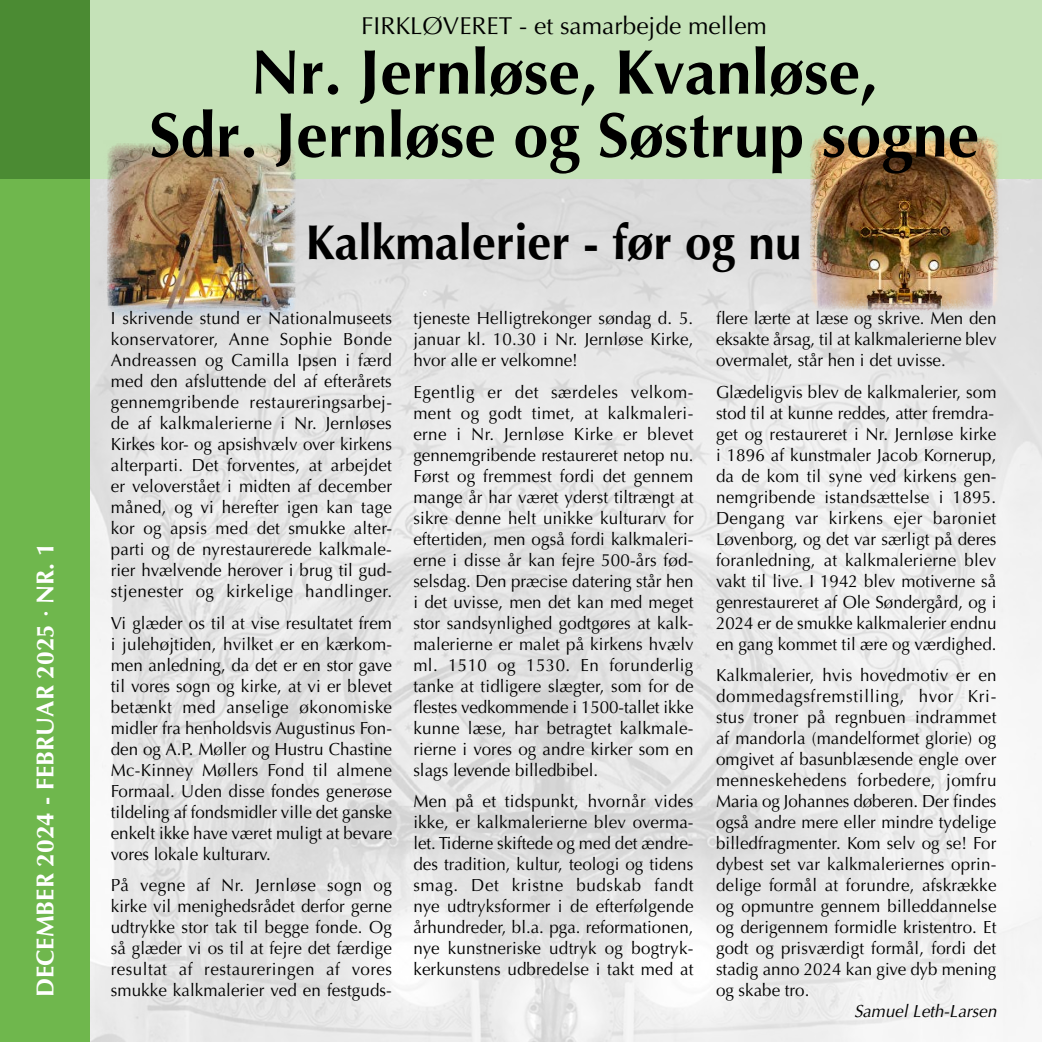
<style>
.page{position:relative;width:1042px;height:1042px;background:#fff}
.page>*{position:absolute;margin:0;border:0;box-sizing:border-box;transform-origin:0 0}
.t1{font:700 63px/63px "Optima";color:#000;text-align:center}
.t2{font:700 49px "Optima";color:#000}
.t3{font:24.5px "Optima";color:#000}
.t4{font:700 24.5px "Optima";color:#fff}
.t5{font:17.5px/21px "Optima";color:#000;text-align:justify}
.t6{font:italic 17.5px "Optima";color:#000}
</style>
<div class="page">
<img style="left:89px;top:179px;width:953px;height:863px">
<div style="left:0;top:0;width:89px;height:1042px;background:#6fb74d"></div>
<div style="left:0;top:0;width:1042px;height:179px;background:#c5e2b8"></div>
<div style="left:0;top:0;width:89px;height:179px;background:#4b8b33"></div>
<img style="left:104px;top:143px;width:194px;height:176px">
<img style="left:807px;top:136px;width:194px;height:176px">
<h3 class="t4" style="left:31px;top:997px;width:456px;rotate:-90deg">DECEMBER 2024 - FEBRUAR 2025 · NR. 1</h3>
<h3 class="t3" style="left:361px;top:11px;width:407px">FIRKLØVERET - et samarbejde mellem</h3>
<h1 class="t1" style="left:149px;top:42px;width:831px">Nr. Jernløse, Kvanløse,<br>Sdr. Jernløse og Søstrup sogne</h1>
<h2 class="t2" style="left:306px;top:213px;width:497px">Kalkmalerier - før og nu</h2>
<p class="t5" style="left:111px;top:308px;width:283px">I skrivende stund er Nationalmuseets konservatorer, Anne Sophie Bonde Andreassen og Camilla Ipsen i færd med den afsluttende del af efterårets gennemgribende restaureringsarbej&shy;de af kalkmalerierne i Nr. Jernløses Kirkes kor- og apsishvælv over kirkens alterparti. Det forventes, at arbejdet er veloverstået i midten af december måned, og vi herefter igen kan tage kor og apsis med det smukke alter&shy;parti og de nyrestaurerede kalkmale&shy;rier hvælvende herover i brug til gud&shy;stjenester og kirkelige handlinger.</p>
<p class="t5" style="left:111px;top:612px;width:283px">Vi glæder os til at vise resultatet frem i julehøjtiden, hvilket er en kærkom&shy;men anledning, da det er en stor gave til vores sogn og kirke, at vi er blevet betænkt med anselige økonomiske midler fra henholdsvis Augustinus Fon&shy;den og A.P. Møller og Hustru Chastine Mc-Kinney Møllers Fond til almene Formaal. Uden disse fondes generøse tildeling af fondsmidler ville det ganske enkelt ikke have været muligt at bevare vores lokale kulturarv.</p>
<p class="t5" style="left:111px;top:875px;width:283px">På vegne af Nr. Jernløse sogn og kirke vil menighedsrådet derfor gerne udtrykke stor tak til begge fonde. Og så glæder vi os til at fejre det færdige resultat af restaureringen af vores smukke kalkmalerier ved en festguds-</p>
<p class="t5" style="left:716px;top:308px;width:282px">flere lærte at læse og skrive. Men den eksakte årsag, til at kalkmalerierne blev overmalet, står hen i det uvisse.</p>
<p class="t5" style="left:716px;top:381px;width:282px;text-align:left">Glædeligvis blev de kalkmalerier, som stod til at kunne reddes, atter fremdra&shy;get og restaureret i Nr. Jernløse kirke i 1896 af kunstmaler Jacob Kornerup, da de kom til syne ved kirkens gen&shy;nemgribende istandsættelse i 1895.<br>Dengang var kirkens ejer baroniet Løvenborg, og det var særligt på deres foranledning, at kalkmalerierne blev vakt til live. I 1942 blev motiverne så genrestaureret af Ole Søndergård, og i 2024 er de smukke kalkmalerier endnu en gang kommet til ære og værdighed.</p>
<p class="t5" style="left:716px;top:665px;width:282px">Kalkmalerier, hvis hovedmotiv er en dommedagsfremstilling, hvor Kri&shy;stus troner på regnbuen indrammet af mandorla (mandelformet glorie) og omgivet af basunblæsende engle over menneskehedens forbedere, jomfru Maria og Johannes døberen. Der findes også andre mere eller mindre tydelige billedfragmenter. Kom selv og se! For dybest set var kalkmaleriernes oprin&shy;delige formål at forundre, afskrække og opmuntre gennem billeddannelse og derigennem formidle kristentro. Et godt og prisværdigt formål, fordi det stadig anno 2024 kan give dyb mening og skabe tro.</p>
<p class="t6" style="left:854px;top:1001px;width:144px">Samuel Leth-Larsen</p>
<p class="t5" style="left:413px;top:308px;width:282px">tjeneste Helligtrekonger søndag d. 5. januar kl. 10.30 i Nr. Jernløse Kirke, hvor alle er velkomne!</p>
<p class="t5" style="left:413px;top:381px;width:282px">Egentlig er det særdeles velkom&shy;ment og godt timet, at kalkmaleri&shy;erne i Nr. Jernløse Kirke er blevet gennemgribende restaureret netop nu.<br>Først og fremmest fordi det gennem mange år har været yderst tiltrængt at sikre denne helt unikke kulturarv for eftertiden, men også fordi kalkmaleri&shy;erne i disse år kan fejre 500-års fød&shy;selsdag. Den præcise datering står hen i det uvisse, men det kan med meget stor sandsynlighed godtgøres at kalk&shy;malerierne er malet på kirkens hvælv ml. 1510 og 1530. En forunderlig tanke at tidligere slægter, som for de flestes vedkommende i 1500-tallet ikke kunne læse, har betragtet kalkmale&shy;rierne i vores og andre kirker som en slags levende billedbibel.</p>
<p class="t5" style="left:413px;top:791px;width:282px">Men på et tidspunkt, hvornår vides ikke, er kalkmalerierne blev overma&shy;let. Tiderne skiftede og med det ændre&shy;des tradition, kultur, teologi og tidens smag. Det kristne budskab fandt nye udtryksformer i de efterfølgende århundreder, bl.a. pga. reformationen, nye kunstneriske udtryk og bogtryk&shy;kerkunstens udbredelse i takt med at</p>
</div>
